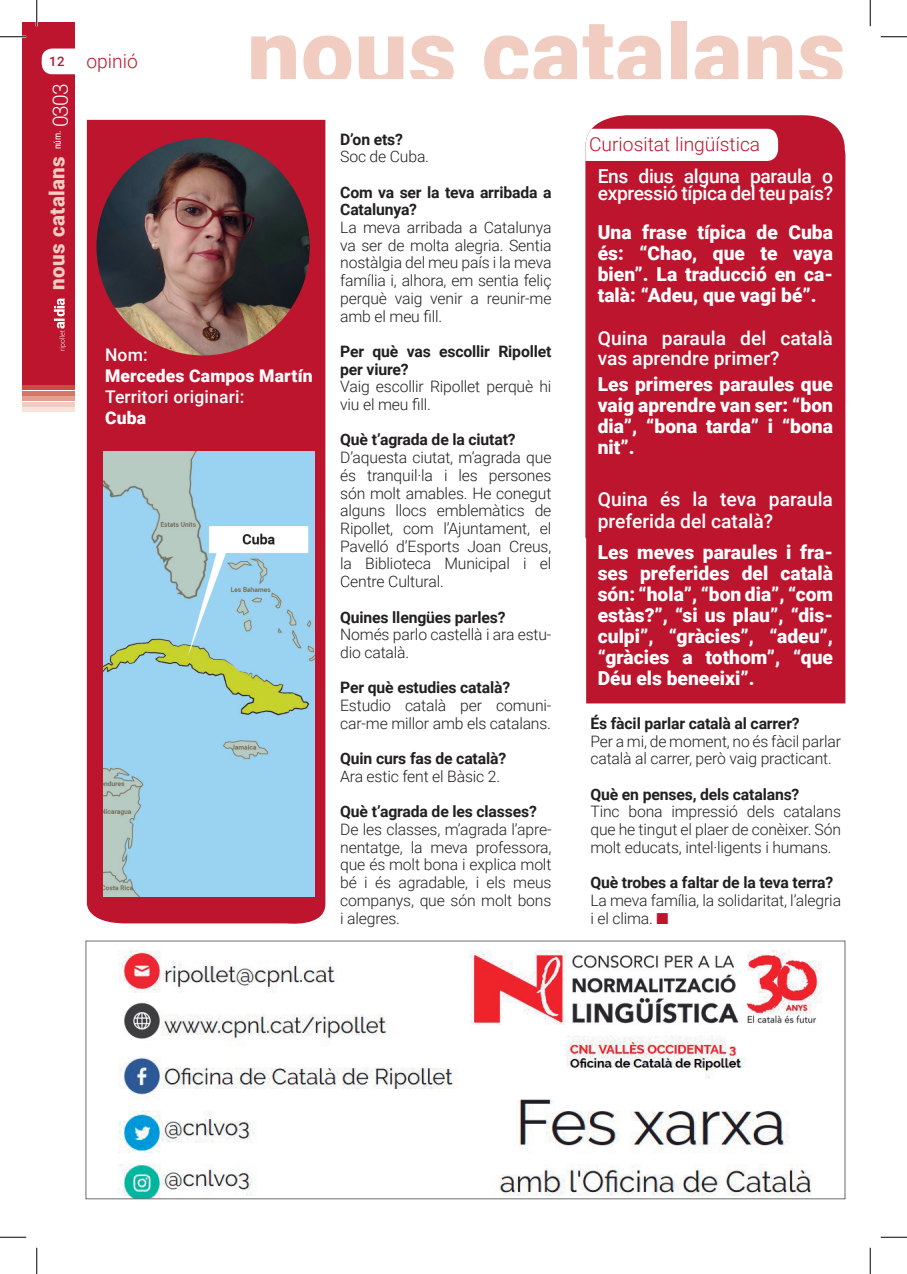
<style>
.page{position:relative;width:907px;height:1274px;background:#fff}
.page>*{position:absolute;margin:0;border:0;box-sizing:border-box;transform-origin:0 0}
.t1{font:900 93.8px "Roboto";letter-spacing:.01em;color:#f1ccc1}
.t2{font:900 21px "Roboto";letter-spacing:.02em;color:#f1ccc1}
.t3{font:900 19.25px/21px "Roboto";color:#fff;text-align:justify}
.t4{font:500 19.25px/19.2px "Roboto";color:#fff}
.t5{font:500 19.25px/17.5px "Roboto";letter-spacing:-.02em;color:#fff}
.t6{font:300 19.25px "Roboto";color:#bd152e}
.t7{font:900 17.5px "Roboto";letter-spacing:.01em;color:#fff}
.t8{font:500 17.5px "Roboto";letter-spacing:.01em;color:#fff}
.t9{font:300 15.75px/17.7px "Roboto";letter-spacing:-.01em;color:#231f20}
.t10{font:700 15.75px/17.7px "Roboto";letter-spacing:-.01em;color:#231f20}
.t11{font:500 13.12px "Roboto";color:#bd152e}
.t12{font:9.62px "Roboto Condensed";color:#fff}
.s1{font-family:"Roboto";font-weight:300;font-size:21px}
.s2{color:#bd152e}
</style>
<div class="page">
<div style="left:22px;top:22px;width:52px;height:363px;background:#bd152e"></div>
<div style="left:22px;top:385px;width:53px;height:5px;background:#c94c4a"></div>
<div style="left:22px;top:396px;width:53px;height:5px;background:#e39f90"></div>
<div style="left:22px;top:407px;width:53px;height:5px;background:#f6e3dd"></div>
<div style="left:22px;top:391px;width:53px;height:5px;background:#d57669"></div>
<div style="left:22px;top:402px;width:53px;height:5px;background:#f1ccc1"></div>
<div style="left:42px;top:49px;width:126px;height:25px;background:#fff;border-radius:10px"></div>
<svg style="left:54px;top:298px;width:12px;height:53px"></svg>
<div style="left:87px;top:120px;width:238px;height:804px;background:#bd152e"></div>
<div style="left:585px;top:115px;width:260px;height:588px;background:#bd152e"></div>
<svg style="left:585px;top:129px;width:193px;height:32px"></svg>
<img style="left:94px;top:135px;width:218px;height:223px">
<div style="left:91px;top:132px;width:224px;height:229px;border:6px solid #bd152e;border-radius:50%"></div>
<img style="left:118px;top:950px;width:704px;height:247px">
<div style="left:85px;top:941px;width:760px;height:258px;border:1px solid #6c6d70"></div>
<img style="left:103px;top:451px;width:211px;height:445px">
<hr style="left:0;top:36px;width:26px;height:2px;background:#fff">
<hr style="left:36px;top:0;width:2px;height:26px;background:#fff">
<svg style="left:0;top:36px;width:26px;height:1px"></svg>
<svg style="left:881px;top:36px;width:26px;height:1px"></svg>
<svg style="left:0;top:1237px;width:26px;height:1px"></svg>
<svg style="left:881px;top:1237px;width:26px;height:1px"></svg>
<svg style="left:36px;top:0;width:1px;height:26px"></svg>
<svg style="left:36px;top:1248px;width:1px;height:26px"></svg>
<svg style="left:870px;top:0;width:1px;height:26px"></svg>
<svg style="left:870px;top:1248px;width:1px;height:26px"></svg>
<p class="t11" style="left:49px;top:52px;width:17px">12</p>
<p class="t12" style="left:51px;top:149px;width:67px;rotate:-90deg">núm. <span class="s1">0303</span></p>
<h2 class="t2" style="left:42px;top:290px;width:135px;rotate:-90deg">nous catalans</h2>
<p class="t6" style="left:86px;top:47px;width:53px">opinió</p>
<h1 class="t1" style="left:247px;top:-13px;width:600px">nous catalans</h1>
<p class="t8" style="left:105px;top:343px;width:44px">Nom:</p>
<p class="t7" style="left:105px;top:364px;width:209px">Mercedes Campos Martín</p>
<p class="t8" style="left:105px;top:385px;width:141px">Territori originari:</p>
<p class="t7" style="left:105px;top:406px;width:43px">Cuba</p>
<p class="t10" style="left:340px;top:129px;width:64px">D’on ets?</p>
<p class="t9" style="left:340px;top:147px;width:90px">Soc de Cuba.</p>
<p class="t10" style="left:340px;top:183px;width:213px">Com va ser la teva arribada a<br>Catalunya?</p>
<p class="t9" style="left:340px;top:218px;width:213px;text-align:justify">La meva arribada a Catalunya va ser de molta alegria. Sentia nostàlgia del meu país i la meva família i, alhora, em sentia feliç perquè vaig venir a reunir-me amb el meu fill.</p>
<p class="t10" style="left:340px;top:342px;width:213px">Per què vas escollir Ripollet per viure?</p>
<p class="t9" style="left:340px;top:377px;width:213px">Vaig escollir Ripollet perquè hi viu el meu fill.</p>
<p class="t10" style="left:340px;top:430px;width:177px">Què t’agrada de la ciutat?</p>
<p class="t9" style="left:340px;top:448px;width:213px;text-align:justify">D’aquesta ciutat, m’agrada que és tranquil·la i les persones són molt amables. He conegut alguns llocs emblemàtics de Ripollet, com l’Ajuntament, el Pavelló d’Esports Joan Creus, la Biblioteca Municipal i el Centre Cultural.</p>
<p class="t10" style="left:340px;top:608px;width:167px">Quines llengües parles?</p>
<p class="t9" style="left:340px;top:625px;width:213px">Només parlo castellà i ara estu&shy;dio català.</p>
<p class="t10" style="left:340px;top:678px;width:171px">Per què estudies català?</p>
<p class="t9" style="left:340px;top:696px;width:213px">Estudio català per comuni&shy;car-me millor amb els catalans.</p>
<p class="t10" style="left:340px;top:749px;width:168px">Quin curs fas de català?</p>
<p class="t9" style="left:340px;top:767px;width:162px">Ara estic fent el Bàsic 2.</p>
<p class="t10" style="left:340px;top:802px;width:198px">Què t’agrada de les classes?</p>
<p class="t9" style="left:340px;top:820px;width:213px;text-align:justify">De les classes, m’agrada l’apre&shy;nentatge, la meva professora, que és molt bona i explica molt bé i és agradable, i els meus companys, que són molt bons i alegres.</p>
<p class="t6" style="left:589px;top:131px;width:173px">Curiositat lingüística</p>
<p class="t5" style="left:598px;top:166px;width:237px">Ens dius alguna paraula o expressió típica del teu país?</p>
<p class="t3" style="left:598px;top:221px;width:237px">Una frase típica de Cuba és: “Chao, que te vaya bien”. La traducció en ca&shy;talà: “Adeu, que vagi bé”.</p>
<p class="t4" style="left:598px;top:328px;width:237px">Quina paraula del català vas aprendre primer?</p>
<p class="t3" style="left:598px;top:373px;width:237px">Les primeres paraules que vaig aprendre van ser: “bon dia”, “bona tarda” i “bona nit”.</p>
<p class="t4" style="left:598px;top:487px;width:237px;line-height:22.8px">Quina és la teva paraula preferida del català?</p>
<p class="t3" style="left:598px;top:541px;width:237px">Les meves paraules i fra&shy;ses preferides del català són: “hola”, “bon dia”, “com estàs?”, “si us plau”, “dis&shy;culpi”, “gràcies”, “adeu”, “gràcies a tothom”, “que Déu els beneeixi”.</p>
<p class="t10" style="left:590px;top:714px;width:211px">És fàcil parlar català al carrer?</p>
<p class="t9" style="left:590px;top:732px;width:252px">Per a mi, de moment, no és fàcil parlar català al carrer, però vaig practicant.</p>
<p class="t10" style="left:590px;top:785px;width:211px">Què en penses, dels catalans?</p>
<p class="t9" style="left:590px;top:802px;width:252px;text-align:justify">Tinc bona impressió dels catalans que he tingut el plaer de conèixer. Són molt educats, intel·ligents i humans.</p>
<p class="t10" style="left:590px;top:873px;width:244px">Què trobes a faltar de la teva terra?</p>
<p class="t9" style="left:590px;top:891px;width:252px">La meva família, la solidaritat, l’alegria i el clima. <span class="s2">■</span></p>
</div>
